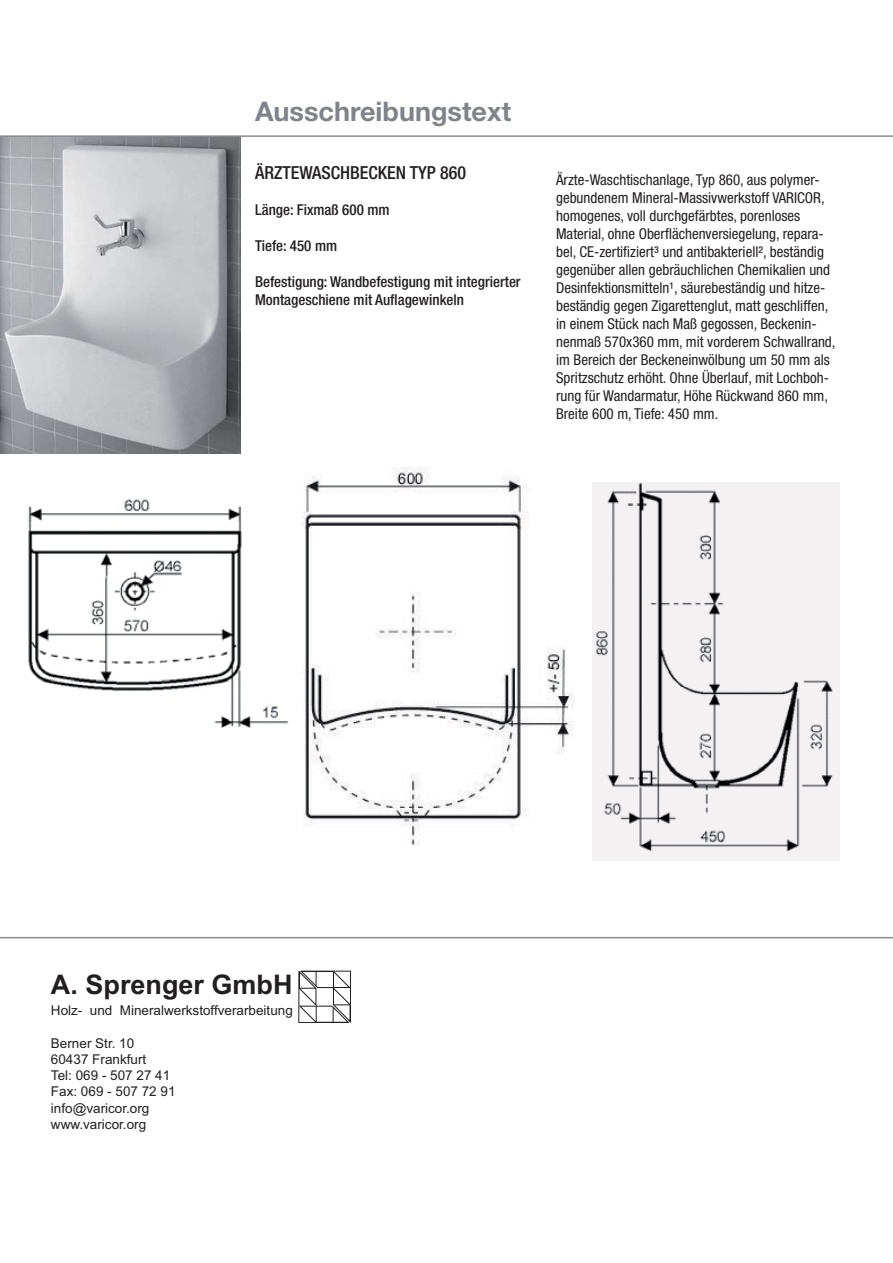
<style>
.page{position:relative;width:893px;height:1263px;background:#fff}
.page>*{position:absolute;margin:0;border:0;box-sizing:border-box;transform-origin:0 0}
.t1{font:700 27px "Helvetica Neue LT Std";color:#81838a}
.t2{font:700 27px "Arial";color:#231f20}
.t3{font:500 condensed 18px "Helvetica Neue LT Std";color:#231f20}
.t4{font:condensed 15px/18px "Helvetica Neue LT Std";color:#231f20}
.t5{font:500 condensed 15px/18px "Helvetica Neue LT Std";color:#231f20}
.t6{font:13.5px/16.2px "Arial";color:#231f20}
</style>
<div class="page">
<img style="left:0;top:137px;width:241px;height:317px">
<hr style="left:0;top:135px;width:893px;height:2px;background:#898a8f">
<svg style="left:300px;top:971px;width:50px;height:52px"></svg>
<hr style="left:301px;top:971px;width:50px;height:1px;background:#231f20">
<hr style="left:299px;top:1022px;width:49px;height:1px;background:#231f20">
<hr style="left:299px;top:971px;width:1px;height:52px;background:#231f20">
<hr style="left:350px;top:971px;width:1px;height:52px;background:#231f20">
<hr style="left:0;top:937px;width:893px;height:1px;background:#898a8f">
<img style="left:593px;top:483px;width:246px;height:377px">
<img style="left:302px;top:468px;width:272px;height:377px">
<img style="left:28px;top:499px;width:261px;height:229px">
<h1 class="t1" style="left:255px;top:96px;width:258px">Ausschreibungstext</h1>
<p class="t3" style="left:255px;top:166px;width:213px">ÄRZTEWASCHBECKEN TYP 860</p>
<p class="t5" style="left:255px;top:202px;width:136px">Länge: Fixmaß 600 mm</p>
<p class="t5" style="left:255px;top:238px;width:84px">Tiefe: 450 mm</p>
<p class="t5" style="left:255px;top:274px;width:267px">Befestigung: Wandbefestigung mit integrierter<br>Montageschiene mit Auflagewinkeln</p>
<p class="t4" style="left:556px;top:172px;width:281px">Ärzte-Waschtischanlage, Typ 860, aus polymer&shy;gebundenem Mineral-Massivwerkstoff VARICOR, homogenes, voll durchgefärbtes, porenloses Material, ohne Oberflächenversiegelung, repara&shy;bel, CE-zertifiziert³ und antibakteriell², beständig gegenüber allen gebräuchlichen Chemikalien und Desinfektionsmitteln¹, säurebeständig und hitze&shy;beständig gegen Zigarettenglut, matt geschliffen, in einem Stück nach Maß gegossen, Beckenin&shy;nenmaß 570x360 mm, mit vorderem Schwallrand, im Bereich der Beckeneinwölbung um 50 mm als Spritzschutz erhöht. Ohne Überlauf, mit Lochboh&shy;rung für Wandarmatur, Höhe Rückwand 860 mm, Breite 600 m, Tiefe: 450 mm.</p>
<h1 class="t2" style="left:51px;top:969px;width:243px">A. Sprenger GmbH</h1>
<p class="t6" style="left:51px;top:1004px;width:243px">Holz- und Mineralwerkstoffverarbeitung</p>
<p class="t6" style="left:51px;top:1036px;width:126px">Berner Str. 10<br>60437 Frankfurt<br>Tel: 069 - 507 27 41<br>Fax: 069 - 507 72 91 info@varicor.org www.varicor.org</p>
</div>
